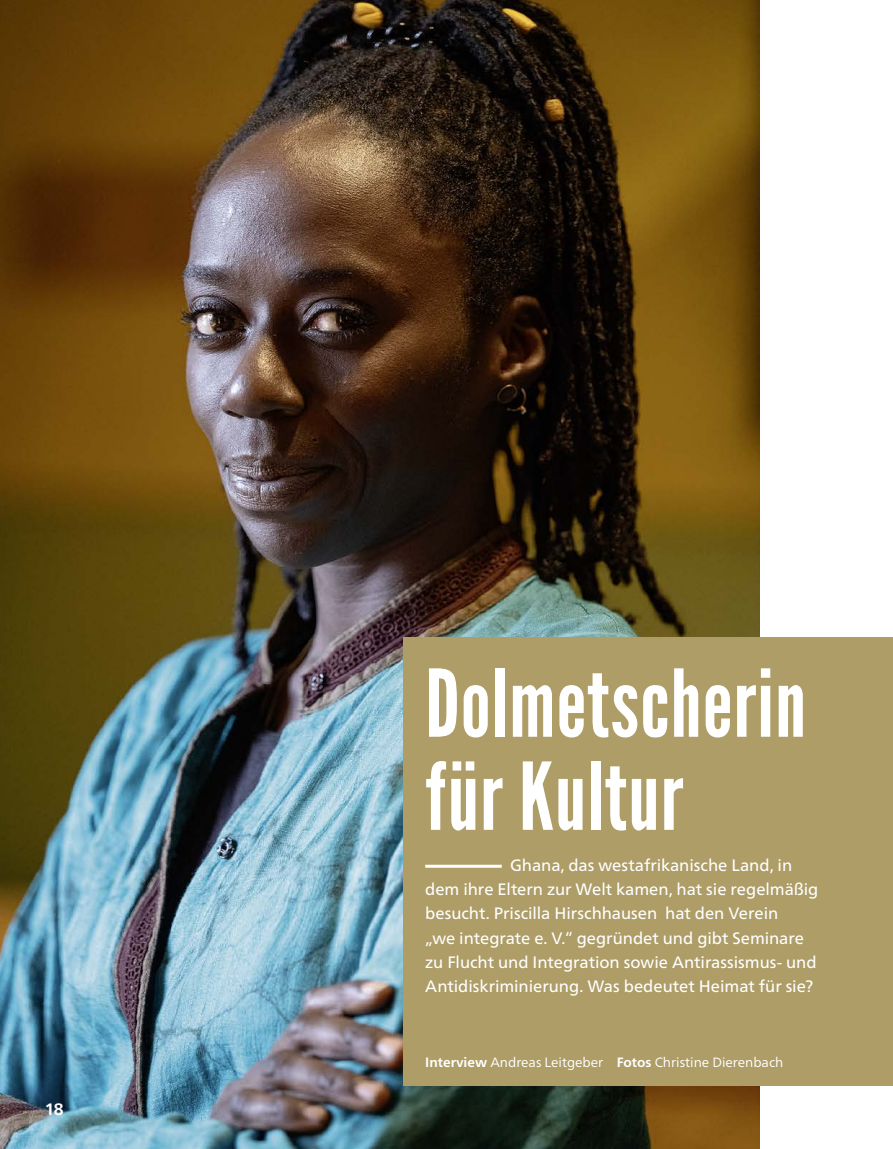
<style>
.page{position:relative;width:893px;height:1149px;background:#fff}
.page>*{position:absolute;margin:0;border:0;box-sizing:border-box;transform-origin:0 0}
.t1{font:93px/93px "League Gothic";letter-spacing:.01em;color:#fff}
.t2{font:16.5px/24px "Neue Frutiger World";color:#fff}
.t3{font:700 16.5px "Neue Frutiger World";color:#fff}
.t4{font:13.5px "Neue Frutiger World";color:#fff}
.s1{font-weight:700}
</style>
<div class="page">
<img style="left:0;top:0;width:759px;height:1148px">
<div style="left:404px;top:637px;width:489px;height:448px;background:#ae9d67"></div>
<hr style="left:425px;top:864px;width:77px;height:3px;background:#fff">
<p class="t3" style="left:45px;top:1094px;width:21px">18</p>
<h1 class="t1" style="left:425px;top:657px;width:383px">Dolmetscherin für Kultur</h1>
<p class="t2" style="left:425px;top:853px;width:395px;text-indent:85px">Ghana, das westafrikanische Land, in dem ihre Eltern zur Welt kamen, hat sie regelmäßig besucht. Priscilla Hirschhausen hat den Verein<br>„we integrate e. V.“ gegründet und gibt Seminare zu Flucht und Integration sowie Antirassismus- und Antidiskriminierung. Was bedeutet Heimat für sie?</p>
<p class="t4" style="left:425px;top:1051px;width:360px"><span class="s1">Interview</span> Andreas Leitgeber <span class="s1">Fotos</span> Christine Dierenbach</p>
</div>
